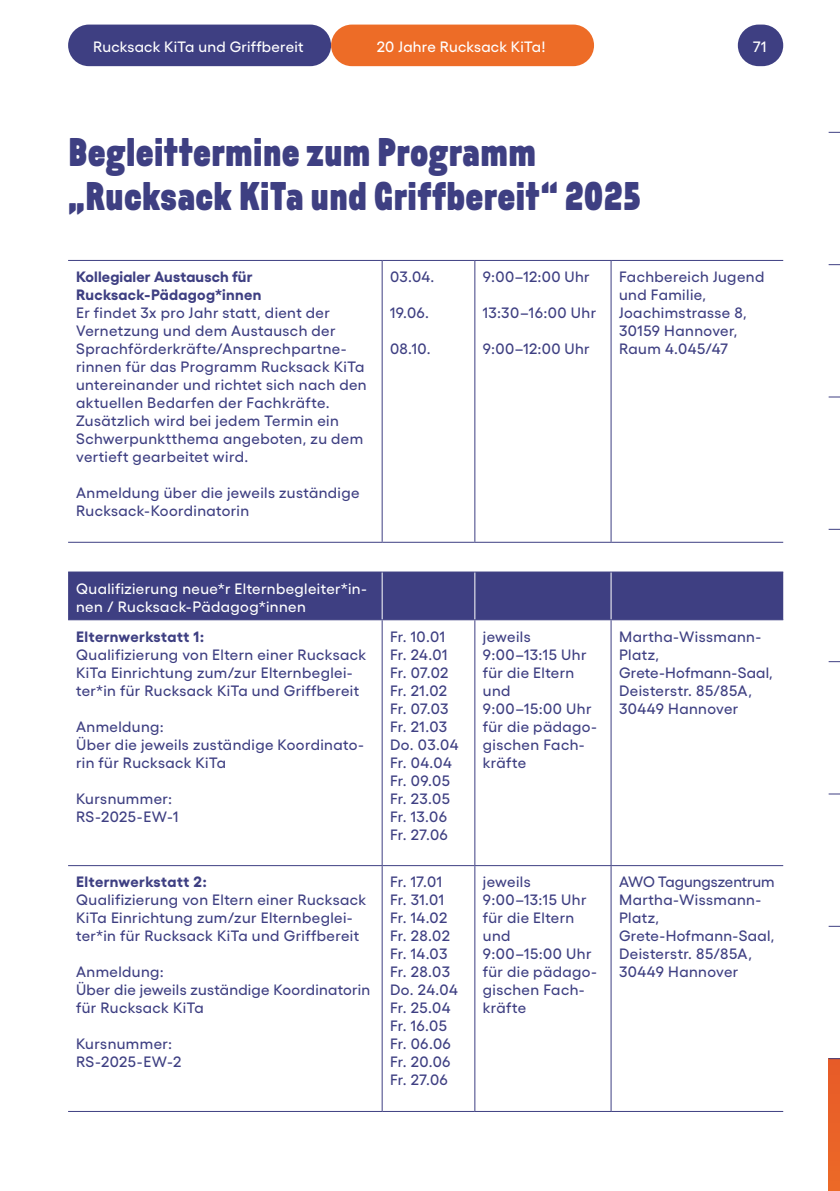
<style>
.page{position:relative;width:840px;height:1191px;background:#fff}
.page>*{position:absolute;margin:0;border:0;box-sizing:border-box;transform-origin:0 0}
.t1{font:40px/44px "Krana Fat A";letter-spacing:-.005em;color:#3e3f82}
.t2{font:500 15px/18px "Gellix";letter-spacing:.025em;color:#3e3f82}
.t3{font:500 15px/18px "Gellix";letter-spacing:.025em;color:#fff}
.t4{font:700 15px/18px "Gellix";letter-spacing:.02em;color:#3e3f82}
</style>
<div class="page">
<div style="left:828px;top:1058px;width:11px;height:133px;background:#ea6228"></div>
<div style="left:68px;top:25px;width:263px;height:41px;background:#3e3f82;border-radius:21px"></div>
<div style="left:737px;top:25px;width:45px;height:41px;background:#3e3f82;border-radius:21px"></div>
<div style="left:331px;top:25px;width:262px;height:41px;background:#ed6c27;border-radius:21px"></div>
<div style="left:68px;top:572px;width:714px;height:47px;background:#3e3f82"></div>
<hr style="left:381px;top:261px;width:1px;height:281px;background:#3e3f82">
<hr style="left:474px;top:261px;width:1px;height:281px;background:#3e3f82">
<hr style="left:610px;top:261px;width:1px;height:281px;background:#3e3f82">
<hr style="left:381px;top:620px;width:1px;height:245px;background:#3e3f82">
<hr style="left:474px;top:620px;width:1px;height:245px;background:#3e3f82">
<hr style="left:610px;top:620px;width:1px;height:245px;background:#3e3f82">
<hr style="left:381px;top:866px;width:1px;height:245px;background:#3e3f82">
<hr style="left:474px;top:866px;width:1px;height:245px;background:#3e3f82">
<hr style="left:610px;top:866px;width:1px;height:245px;background:#3e3f82">
<hr style="left:68px;top:542px;width:314px;height:1px;background:#3e3f82">
<hr style="left:382px;top:542px;width:92px;height:1px;background:#3e3f82">
<hr style="left:474px;top:542px;width:136px;height:1px;background:#3e3f82">
<hr style="left:610px;top:542px;width:172px;height:1px;background:#3e3f82">
<hr style="left:68px;top:571px;width:314px;height:1px;background:#3e3f82">
<hr style="left:382px;top:571px;width:92px;height:1px;background:#3e3f82">
<hr style="left:474px;top:571px;width:136px;height:1px;background:#3e3f82">
<hr style="left:610px;top:571px;width:172px;height:1px;background:#3e3f82">
<hr style="left:68px;top:619px;width:314px;height:1px;background:#3e3f82">
<hr style="left:382px;top:619px;width:92px;height:1px;background:#3e3f82">
<hr style="left:474px;top:619px;width:136px;height:1px;background:#3e3f82">
<hr style="left:610px;top:619px;width:172px;height:1px;background:#3e3f82">
<hr style="left:68px;top:865px;width:314px;height:1px;background:#3e3f82">
<hr style="left:382px;top:865px;width:92px;height:1px;background:#3e3f82">
<hr style="left:474px;top:865px;width:136px;height:1px;background:#3e3f82">
<hr style="left:610px;top:865px;width:172px;height:1px;background:#3e3f82">
<hr style="left:68px;top:1111px;width:314px;height:1px;background:#3e3f82">
<hr style="left:382px;top:1111px;width:92px;height:1px;background:#3e3f82">
<hr style="left:474px;top:1111px;width:136px;height:1px;background:#3e3f82">
<hr style="left:610px;top:1111px;width:172px;height:1px;background:#3e3f82">
<hr style="left:68px;top:260px;width:314px;height:1px;background:#3e3f82">
<hr style="left:382px;top:260px;width:92px;height:1px;background:#3e3f82">
<hr style="left:474px;top:260px;width:136px;height:1px;background:#3e3f82">
<hr style="left:610px;top:260px;width:172px;height:1px;background:#3e3f82">
<hr style="left:381px;top:572px;width:1px;height:47px;background:#fff">
<hr style="left:474px;top:572px;width:1px;height:47px;background:#fff">
<hr style="left:610px;top:572px;width:1px;height:47px;background:#fff">
<p class="t3" style="left:93px;top:37px;width:212px">Rucksack KiTa und Griffbereit</p>
<p class="t3" style="left:376px;top:37px;width:170px">20 Jahre Rucksack KiTa!</p>
<p class="t3" style="left:752px;top:37px;width:15px">71</p>
<h1 class="t1" style="left:68px;top:130px;width:574px">Begleittermine zum Programm „Rucksack KiTa und Griffbereit“ 2025</h1>
<p class="t4" style="left:76px;top:267px;width:186px">Kollegialer Austausch für<br>Rucksack-Pädagog*innen</p>
<p class="t2" style="left:76px;top:303px;width:292px">Er findet 3x pro Jahr statt, dient der Vernetzung und dem Austausch der Sprachförderkräfte/Ansprechpartne&shy;rinnen für das Programm Rucksack KiTa untereinander und richtet sich nach den aktuellen Bedarfen der Fachkräfte.<br>Zusätzlich wird bei jedem Termin ein Schwerpunktthema angeboten, zu dem vertieft gearbeitet wird.</p>
<p class="t2" style="left:76px;top:483px;width:285px">Anmeldung über die jeweils zuständige<br>Rucksack-Koordinatorin</p>
<p class="t2" style="left:390px;top:267px;width:46px">03.04.</p>
<p class="t2" style="left:390px;top:303px;width:40px">19.06.</p>
<p class="t2" style="left:390px;top:339px;width:42px">08.10.</p>
<p class="t2" style="left:482px;top:267px;width:108px">9:00–12:00 Uhr</p>
<p class="t2" style="left:482px;top:303px;width:115px">13:30–16:00 Uhr</p>
<p class="t2" style="left:482px;top:339px;width:108px">9:00–12:00 Uhr</p>
<p class="t2" style="left:618px;top:267px;width:147px">Fachbereich Jugend und Familie,<br>Joachimstrasse 8,<br>30159 Hannover,<br>Raum 4.045/47</p>
<p class="t3" style="left:76px;top:579px;width:292px">Qualifizierung neue*r Elternbegleiter*in&shy;nen / Rucksack-Pädagog*innen</p>
<p class="t4" style="left:76px;top:626px;width:129px">Elternwerkstatt 1:</p>
<p class="t2" style="left:76px;top:644px;width:291px">Qualifizierung von Eltern einer Rucksack<br>KiTa Einrichtung zum/zur Elternbeglei&shy;ter*in für Rucksack KiTa und Griffbereit</p>
<p class="t2" style="left:76px;top:716px;width:289px">Anmeldung:<br>Über die jeweils zuständige Koordinato&shy;rin für Rucksack KiTa</p>
<p class="t2" style="left:76px;top:788px;width:104px">Kursnummer:<br>RS-2025-EW-1</p>
<p class="t4" style="left:76px;top:872px;width:132px">Elternwerkstatt 2:</p>
<p class="t2" style="left:76px;top:890px;width:291px">Qualifizierung von Eltern einer Rucksack<br>KiTa Einrichtung zum/zur Elternbeglei&shy;ter*in für Rucksack KiTa und Griffbereit</p>
<p class="t2" style="left:76px;top:962px;width:295px">Anmeldung:<br>Über die jeweils zuständige Koordinatorin für Rucksack KiTa</p>
<p class="t2" style="left:76px;top:1034px;width:107px">Kursnummer:<br>RS-2025-EW-2</p>
<p class="t2" style="left:390px;top:626px;width:70px">Fr. 10.01<br>Fr. 24.01<br>Fr. 07.02<br>Fr. 21.02<br>Fr. 07.03<br>Fr. 21.03<br>Do. 03.04<br>Fr. 04.04<br>Fr. 09.05<br>Fr. 23.05<br>Fr. 13.06<br>Fr. 27.06</p>
<p class="t2" style="left:482px;top:626px;width:116px">jeweils<br>9:00–13:15 Uhr für die Eltern und<br>9:00–15:00 Uhr für die pädago&shy;gischen Fach&shy;kräfte</p>
<p class="t2" style="left:618px;top:626px;width:155px">Martha-Wissmann-<br>Platz,<br>Grete-Hofmann-Saal,<br>Deisterstr. 85/85A,<br>30449 Hannover</p>
<p class="t2" style="left:390px;top:872px;width:69px">Fr. 17.01<br>Fr. 31.01<br>Fr. 14.02<br>Fr. 28.02<br>Fr. 14.03<br>Fr. 28.03<br>Do. 24.04<br>Fr. 25.04<br>Fr. 16.05<br>Fr. 06.06<br>Fr. 20.06<br>Fr. 27.06</p>
<p class="t2" style="left:482px;top:872px;width:116px">jeweils<br>9:00–13:15 Uhr für die Eltern und<br>9:00–15:00 Uhr für die pädago&shy;gischen Fach&shy;kräfte</p>
<p class="t2" style="left:618px;top:872px;width:157px">AWO Tagungszentrum<br>Martha-Wissmann-<br>Platz,<br>Grete-Hofmann-Saal,<br>Deisterstr. 85/85A,<br>30449 Hannover</p>
</div>
